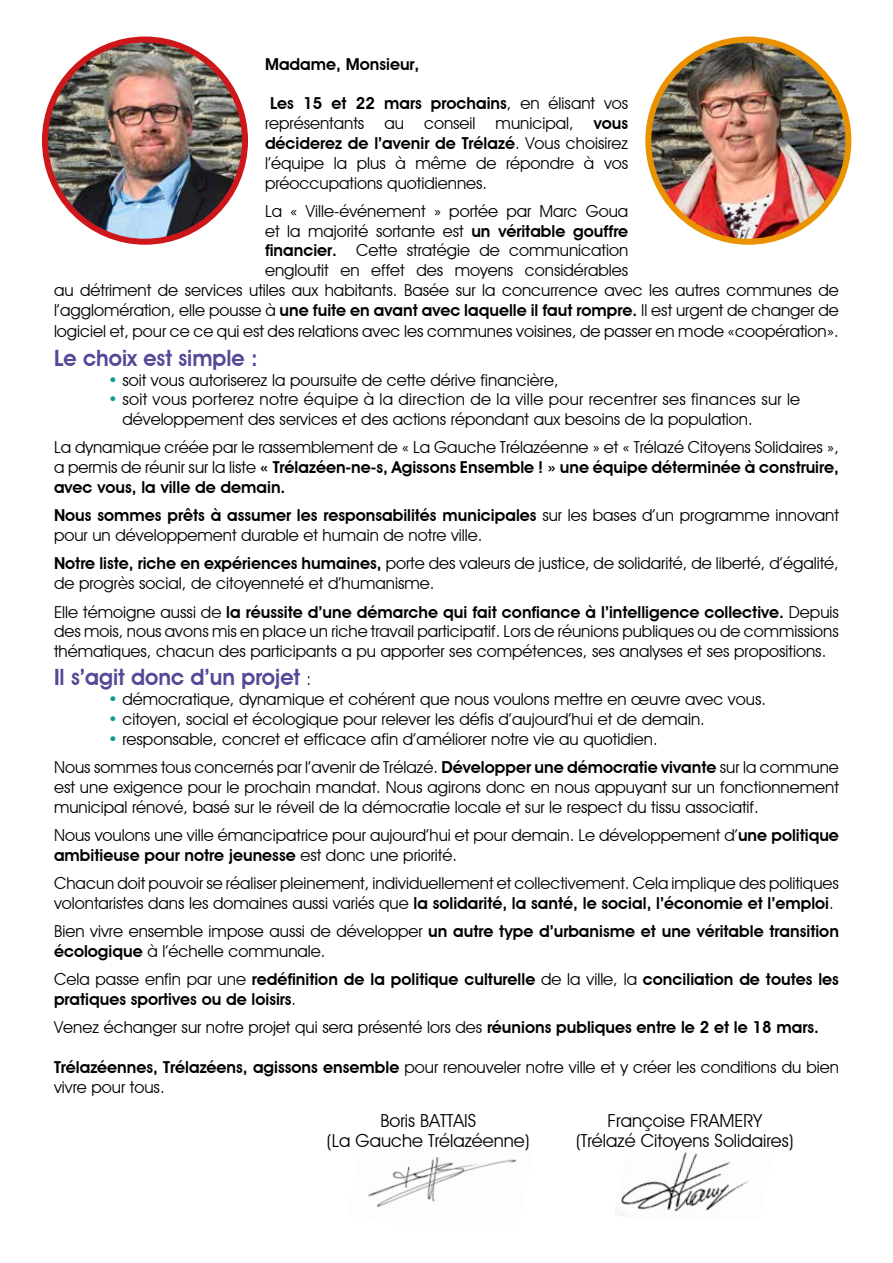
<style>
.page{position:relative;width:893px;height:1263px;background:#fff}
.page>*{position:absolute;margin:0;border:0;box-sizing:border-box;transform-origin:0 0}
.t1{font:600 22.5px "Avant Garde IT Cby BT";color:#524998}
.t2{font:18px/19.5px "Avant Garde IT Cby BT";color:#000;text-align:center}
.t3{font:16.5px/19.8px "Avant Garde IT Cby BT";color:#000}
.t4{font:16.5px/19.8px "Avant Garde IT Cby BT";letter-spacing:.02em;color:#000}
.t5{font:600 16.5px/19.8px "Avant Garde IT Cby BT";color:#000}
.s1{font-weight:600}
.s2{color:#0b9a8d}
.s3{font-weight:400;font-size:16.5px;color:#000}
.s4{font-weight:400}
</style>
<div class="page">
<img style="left:45px;top:40px;width:200px;height:202px">
<div style="left:42px;top:37px;width:206px;height:208px;border:6px solid #cd171a;border-radius:50%"></div>
<img style="left:648px;top:40px;width:200px;height:202px">
<div style="left:645px;top:37px;width:206px;height:208px;border:6px solid #ea9200;border-radius:50%"></div>
<img style="left:368px;top:1157px;width:149px;height:50px">
<img style="left:615px;top:1152px;width:133px;height:64px">
<p class="t5" style="left:265px;top:54px;width:156px">Madame, Monsieur,</p>
<p class="t3" style="left:265px;top:93px;width:365px;text-align:justify;text-indent:5px"><span class="s1">Les 15 et 22 mars prochains</span>, en élisant vos représentants au conseil municipal, <span class="s1">vous déciderez de l’avenir de Trélazé</span>. Vous choisirez l’équipe la plus à même de répondre à vos préoccupations quotidiennes.</p>
<p class="t3" style="left:54px;top:201px;width:786px;text-align:center">La « Ville-événement » portée par Marc Goua<br>et la majorité sortante est <span class="s1">un véritable gouffre<br>financier.</span> Cette stratégie de communication<br>engloutit en effet des moyens considérables<br>au détriment de services utiles aux habitants. Basée sur la concurrence avec les autres communes de l’agglomération, elle pousse à <span class="s1">une fuite en avant avec laquelle il faut rompre.</span> Il est urgent de changer de</p>
<p class="t3" style="left:54px;top:322px;width:786px">logiciel et, pour ce ce qui est des relations avec les communes voisines, de passer en mode «coopération».</p>
<h1 class="t1" style="left:54px;top:344px;width:205px">Le choix est simple :</h1>
<p class="t3" style="left:108px;top:370px;width:452px"><span class="s2">•</span> soit vous autoriserez la poursuite de cette dérive financière,</p>
<p class="t4" style="left:122px;top:389px;width:679px;text-indent:-14px"><span class="s2">•</span> soit vous porterez notre équipe à la direction de la ville pour recentrer ses finances sur le développement des services et des actions répondant aux besoins de la population.</p>
<p class="t3" style="left:54px;top:438px;width:786px;text-align:justify">La dynamique créée par le rassemblement de « La Gauche Trélazéenne » et « Trélazé Citoyens Solidaires », a permis de réunir sur la liste <span class="s1">« Trélazéen-ne-s, Agissons Ensemble ! » une équipe déterminée à construire, avec vous, la ville de demain.</span></p>
<p class="t3" style="left:54px;top:505px;width:786px"><span class="s1">Nous sommes prêts à assumer les responsabilités municipales</span> sur les bases d’un programme innovant pour un développement durable et humain de notre ville.</p>
<p class="t3" style="left:54px;top:553px;width:786px"><span class="s1">Notre liste, riche en expériences humaines,</span> porte des valeurs de justice, de solidarité, de liberté, d’égalité, de progrès social, de citoyenneté et d’humanisme.</p>
<p class="t3" style="left:54px;top:602px;width:786px;text-align:justify">Elle témoigne aussi de <span class="s1">la réussite d’une démarche qui fait confiance à l’intelligence collective.</span> Depuis des mois, nous avons mis en place un riche travail participatif. Lors de réunions publiques ou de commissions thématiques, chacun des participants a pu apporter ses compétences, ses analyses et ses propositions.</p>
<h1 class="t1" style="left:54px;top:664px;width:259px">Il s’agit donc d’un projet <span class="s3">:</span></h1>
<p class="t3" style="left:108px;top:689px;width:660px"><span class="s2">•</span> démocratique, dynamique et cohérent que nous voulons mettre en œuvre avec vous.</p>
<p class="t3" style="left:108px;top:709px;width:598px"><span class="s2">•</span> citoyen, social et écologique pour relever les défis d’aujourd’hui et de demain.</p>
<p class="t3" style="left:54px;top:725px;width:786px;line-height:28.3px;text-indent:54px"><span class="s2">•</span> responsable, concret et efficace afin d’améliorer notre vie au quotidien.<br>Nous sommes tous concernés par l’avenir de Trélazé. <span class="s1">Développer une démocratie vivante</span> sur la commune</p>
<p class="t3" style="left:54px;top:777px;width:786px">est une exigence pour le prochain mandat. Nous agirons donc en nous appuyant sur un fonctionnement municipal rénové, basé sur le réveil de la démocratie locale et sur le respect du tissu associatif.</p>
<p class="t3" style="left:54px;top:825px;width:786px">Nous voulons une ville émancipatrice pour aujourd’hui et pour demain. Le développement d’<span class="s1">une politique ambitieuse pour notre jeunesse</span> est donc une priorité.</p>
<p class="t3" style="left:54px;top:873px;width:786px">Chacun doit pouvoir se réaliser pleinement, individuellement et collectivement. Cela implique des politiques volontaristes dans les domaines aussi variés que <span class="s1">la solidarité, la santé, le social, l’économie et l’emploi</span>.</p>
<p class="t3" style="left:54px;top:921px;width:786px">Bien vivre ensemble impose aussi de développer <span class="s1">un autre type d’urbanisme et une véritable transition écologique</span> à l’échelle communale.</p>
<p class="t5" style="left:54px;top:969px;width:786px"><span class="s4">Cela passe enfin par une</span> redéfinition de la politique culturelle <span class="s4">de la ville, la</span> conciliation de toutes les pratiques sportives ou de loisirs<span class="s4">.</span></p>
<p class="t3" style="left:54px;top:1017px;width:766px">Venez échanger sur notre projet qui sera présenté lors des <span class="s1">réunions publiques entre le 2 et le 18 mars.</span></p>
<p class="t3" style="left:54px;top:1057px;width:786px"><span class="s1">Trélazéennes, Trélazéens, agissons ensemble</span> pour renouveler notre ville et y créer les conditions du bien vivre pour tous.</p>
<p class="t2" style="left:576px;top:1111px;width:219px">Françoise FRAMERY (Trélazé Citoyens Solidaires)</p>
<p class="t2" style="left:327px;top:1111px;width:204px">Boris BATTAIS<br>(La Gauche Trélazéenne)</p>
</div>
